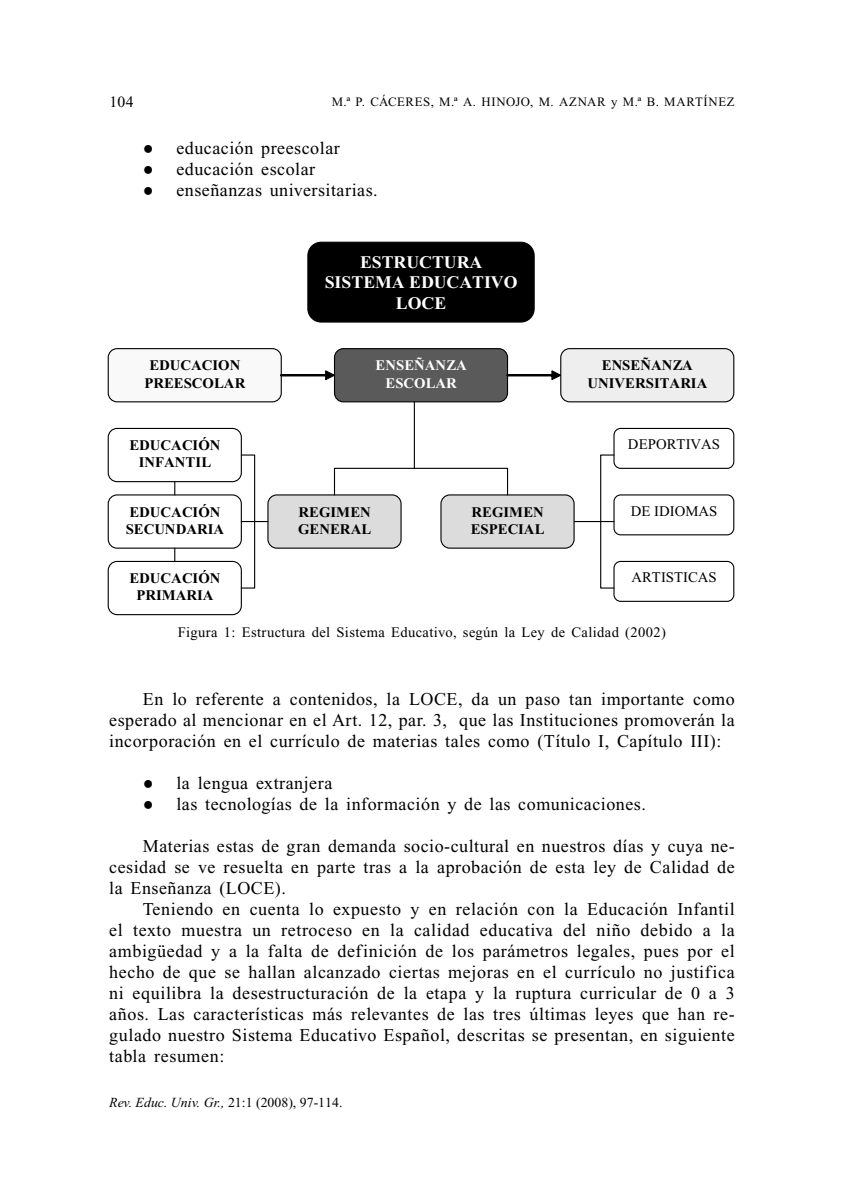
<style>
.page{position:relative;width:844px;height:1191px;background:#fff}
.page>*{position:absolute;margin:0;border:0;box-sizing:border-box;transform-origin:0 0}
.t1{font:18.03px/21px "Times New Roman";letter-spacing:.03em;color:#000;text-align:justify}
.t2{font:700 17.68px/20.3px "Times New Roman";color:#fff;text-align:center}
.t3{font:15.75px "Times New Roman";color:#000}
.t4{font:700 14.7px/17.2px "Times New Roman";color:#000;text-align:center}
.t5{font:14.7px "Times New Roman";color:#000}
.t6{font:700 14.7px/17.2px "Times New Roman";color:#fff;text-align:center}
.t7{font:14.53px "Times New Roman";letter-spacing:.03em;color:#000}
.t8{font:italic 13.83px "Times New Roman";color:#000}
.t9{font:12.78px "Times New Roman";letter-spacing:.045em;color:#000}
.s1{font-style:inherit}
.s2{font-style:normal}
</style>
<div class="page">
<div style="left:108px;top:494px;width:134px;height:54px;border:1px solid #000;border-radius:9px"></div>
<div style="left:108px;top:561px;width:134px;height:54px;border:1px solid #000;border-radius:9px"></div>
<div style="left:108px;top:428px;width:134px;height:54px;border:1px solid #000;border-radius:9px"></div>
<div style="left:613px;top:494px;width:121px;height:41px;border:1px solid #000;border-radius:7px"></div>
<div style="left:613px;top:561px;width:121px;height:41px;border:1px solid #000;border-radius:7px"></div>
<div style="left:613px;top:428px;width:121px;height:41px;border:1px solid #000;border-radius:7px"></div>
<div style="left:441px;top:495px;width:133px;height:53px;background:#dcdcdc;border-radius:9px"></div>
<div style="left:440px;top:494px;width:134px;height:54px;border:1px solid #000;border-radius:9px"></div>
<div style="left:308px;top:242px;width:226px;height:80px;background:#000;border-radius:13px"></div>
<div style="left:307px;top:242px;width:227px;height:80px;border:1px solid #000;border-radius:13px"></div>
<div style="left:560px;top:349px;width:173px;height:53px;background:#eee;border-radius:9px"></div>
<div style="left:560px;top:348px;width:174px;height:54px;border:1px solid #000;border-radius:9px"></div>
<div style="left:108px;top:349px;width:173px;height:53px;background:#f9f9f9;border-radius:9px"></div>
<div style="left:108px;top:348px;width:174px;height:54px;border:1px solid #000;border-radius:9px"></div>
<div style="left:334px;top:349px;width:173px;height:53px;background:#5a5a5a;border-radius:9px"></div>
<div style="left:334px;top:348px;width:174px;height:54px;border:1px solid #000;border-radius:9px"></div>
<svg style="left:280px;top:370px;width:55px;height:10px"></svg>
<svg style="left:506px;top:370px;width:55px;height:10px"></svg>
<div style="left:334px;top:468px;width:174px;height:27px;border:1px solid #000"></div>
<div style="left:600px;top:454px;width:14px;height:134px;border:1px solid #000"></div>
<svg style="left:240px;top:401px;width:175px;height:188px"></svg>
<hr style="left:574px;top:521px;width:40px;height:1px;background:#000">
<svg style="left:174px;top:481px;width:1px;height:14px"></svg>
<svg style="left:174px;top:548px;width:1px;height:13px"></svg>
<p class="t3" style="left:109px;top:96px;width:26px">104</p>
<p class="t9" style="left:332px;top:97px;width:404px">M.ª P. CÁCERES, M.ª A. HINOJO, M. AZNAR y M.ª B. MARTÍNEZ</p>
<p class="t1" style="left:143px;top:139px;width:198px"><span class="s1">●</span> educación preescolar</p>
<p class="t1" style="left:143px;top:160px;width:174px"><span class="s1">●</span> educación escolar</p>
<p class="t1" style="left:143px;top:181px;width:236px"><span class="s1">●</span> enseñanzas universitarias.</p>
<p class="t2" style="left:324px;top:254px;width:194px">ESTRUCTURA<br>SISTEMA EDUCATIVO<br>LOCE</p>
<p class="t4" style="left:144px;top:358px;width:102px">EDUCACION<br>PREESCOLAR</p>
<p class="t6" style="left:375px;top:358px;width:92px">ENSEÑANZA<br>ESCOLAR</p>
<p class="t4" style="left:587px;top:358px;width:121px">ENSEÑANZA<br>UNIVERSITARIA</p>
<p class="t4" style="left:129px;top:438px;width:92px">EDUCACIÓN<br>INFANTIL</p>
<p class="t5" style="left:627px;top:439px;width:93px">DEPORTIVAS</p>
<p class="t4" style="left:126px;top:505px;width:100px;text-align:left">EDUCACIÓN<br>SECUNDARIA</p>
<p class="t4" style="left:298px;top:505px;width:74px;text-align:left">REGIMEN<br>GENERAL</p>
<p class="t4" style="left:129px;top:571px;width:92px">EDUCACIÓN<br>PRIMARIA</p>
<p class="t4" style="left:470px;top:505px;width:75px;text-align:left">REGIMEN<br>ESPECIAL</p>
<p class="t5" style="left:630px;top:506px;width:88px">DE IDIOMAS</p>
<p class="t5" style="left:631px;top:572px;width:87px">ARTISTICAS</p>
<p class="t7" style="left:178px;top:626px;width:489px">Figura 1: Estructura del Sistema Educativo, según la Ley de Calidad (2002)</p>
<p class="t1" style="left:109px;top:690px;width:627px;text-indent:34px">En lo referente a contenidos, la LOCE, da un paso tan importante como esperado al mencionar en el Art. 12, par. 3, que las Instituciones promoverán la incorporación en el currículo de materias tales como (Título I, Capítulo III):</p>
<p class="t1" style="left:143px;top:774px;width:191px"><span class="s1">●</span> la lengua extranjera</p>
<p class="t1" style="left:143px;top:795px;width:504px"><span class="s1">●</span> las tecnologías de la información y de las comunicaciones.</p>
<p class="t1" style="left:109px;top:837px;width:627px;text-indent:34px">Materias estas de gran demanda socio-cultural en nuestros días y cuya ne&shy;cesidad se ve resuelta en parte tras a la aprobación de esta ley de Calidad de la Enseñanza (LOCE).</p>
<p class="t1" style="left:109px;top:900px;width:627px;text-indent:34px">Teniendo en cuenta lo expuesto y en relación con la Educación Infantil el texto muestra un retroceso en la calidad educativa del niño debido a la ambigüedad y a la falta de definición de los parámetros legales, pues por el hecho de que se hallan alcanzado ciertas mejoras en el currículo no justifica ni equilibra la desestructuración de la etapa y la ruptura curricular de 0 a 3 años. Las características más relevantes de las tres últimas leyes que han re&shy;gulado nuestro Sistema Educativo Español, descritas se presentan, en siguiente tabla resumen:</p>
<p class="t8" style="left:109px;top:1097px;width:235px">Rev. Educ. Univ. Gr., <span class="s2">21:1 (2008), 97-114.</span></p>
</div>
